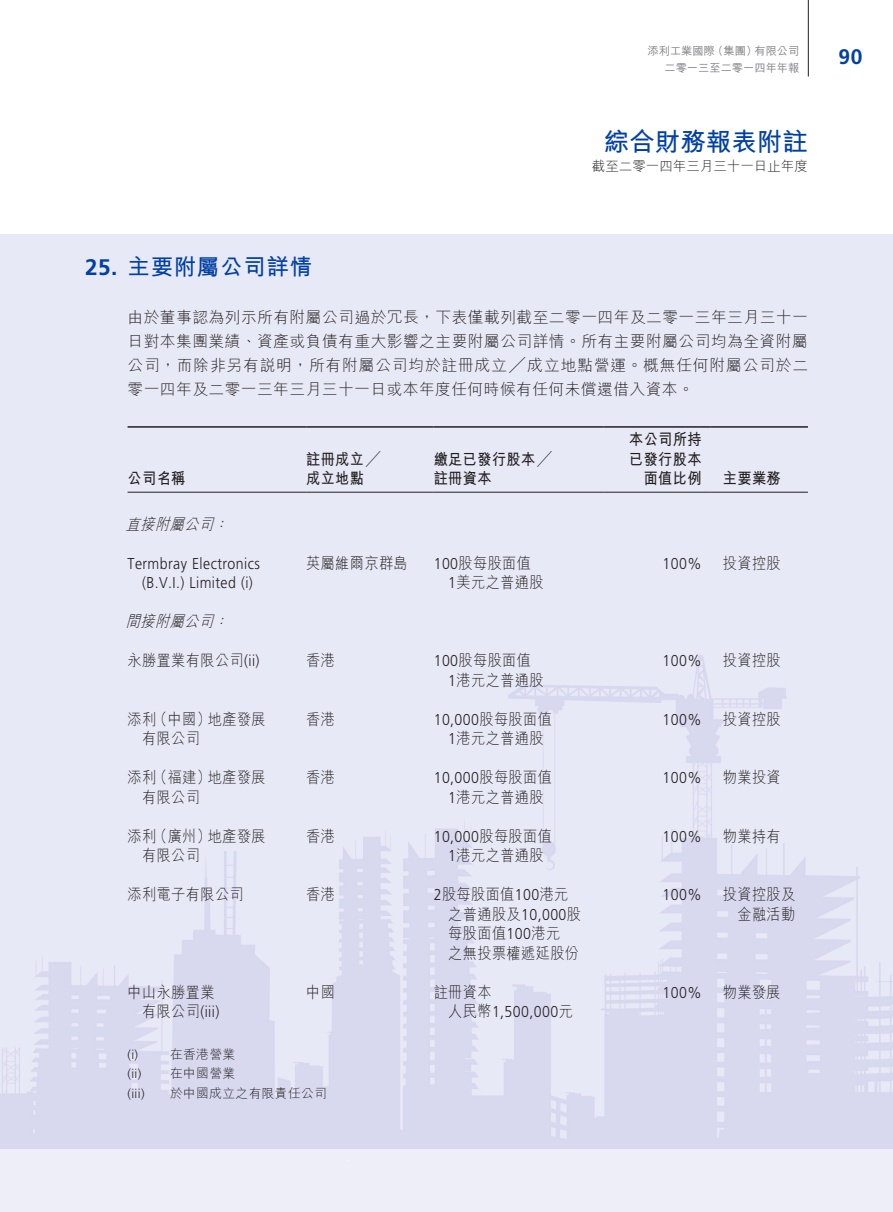
<style>
.page{position:relative;width:893px;height:1212px;background:#fff}
.page>*{position:absolute;margin:0;border:0;box-sizing:border-box;transform-origin:0 0}
.t1{font:700 25.5px "M Hei HK";color:#0040a6}
.t2{font:700 22.5px "M Hei HK";letter-spacing:.03em;color:#0040a6}
.t3{font:700 21px "Frutiger LT Std";color:#0040a6}
.t4{font:300 15.75px/19.5px "M Hei HK";letter-spacing:.03em;color:#231f20;scale:.9 1}
.t5{font:300 15.75px/24px "M Hei HK";letter-spacing:.03em;color:#231f20;text-align:justify}
.t6{font:300 15.75px/19.5px "Frutiger LT Std";letter-spacing:.03em;color:#231f20;text-align:center;scale:.9 1}
.t7{font:700 15.75px/19.5px "M Hei HK";letter-spacing:.03em;color:#231f20;scale:.9 1}
.t8{font:italic 300 15.75px "M Hei HK";color:#231f20;scale:.9 1}
.t9{font:300 13.5px "M Hei HK";color:#231f20}
.t10{font:300 12.75px "M Hei HK";letter-spacing:.03em;color:#231f20}
.t11{font:300 12.75px "Frutiger LT Std";color:#231f20}
.t12{font:500 11.25px/17.2px "M Hei HK";color:#808285}
.s1{font-family:"Frutiger LT Std"}
.s2{font-family:"M Hei HK"}
</style>
<div class="page">
<div style="left:0;top:234px;width:893px;height:914px;background:linear-gradient(to right,#e6e7f5,#e4e5f4)"></div>
<hr style="left:808px;top:0;width:1px;height:77px;background:#231f20">
<hr style="left:128px;top:426px;width:178px;height:2px;background:#231f20">
<hr style="left:306px;top:426px;width:128px;height:2px;background:#231f20">
<hr style="left:434px;top:426px;width:170px;height:2px;background:#231f20">
<hr style="left:604px;top:426px;width:106px;height:2px;background:#231f20">
<hr style="left:710px;top:426px;width:98px;height:2px;background:#231f20">
<hr style="left:128px;top:492px;width:178px;height:1px;background:#231f20">
<hr style="left:306px;top:492px;width:128px;height:1px;background:#231f20">
<hr style="left:434px;top:492px;width:170px;height:1px;background:#231f20">
<hr style="left:604px;top:492px;width:106px;height:1px;background:#231f20">
<hr style="left:710px;top:492px;width:98px;height:1px;background:#231f20">
<p class="t12" style="left:712px;top:41px;width:46px">（集團）</p>
<p class="t12" style="left:754px;top:41px;width:46px">有限公司</p>
<p class="t12" style="left:664px;top:41px;width:136px;text-indent:-17px">添利工業國際<br>二零一三至二零一四年年報</p>
<h3 class="t3" style="left:838px;top:45px;width:25px">90</h3>
<h1 class="t1" style="left:604px;top:123px;width:205px">綜合財務報表附註</h1>
<p class="t9" style="left:592px;top:156px;width:217px">截至二零一四年三月三十一日止年度</p>
<h2 class="t2" style="left:85px;top:251px;width:228px"><span class="s1">25.</span> 主要附屬公司詳情</h2>
<p class="t5" style="left:128px;top:305px;width:682px">由於董事認為列示所有附屬公司過於冗長，下表僅載列截至二零一四年及二零一三年三月三十一日對本集團業績、資產或負債有重大影響之主要附屬公司詳情。所有主要附屬公司均為全資附屬公司，而除非另有說明，所有附屬公司均於註冊成立╱成立地點營運。概無任何附屬公司於二零一四年及二零一三年三月三十一日或本年度任何時候有任何未償還借入資本。</p>
<p class="t7" style="left:629px;top:428px;width:82px">本公司所持已發行股本</p>
<p class="t7" style="left:306px;top:448px;width:84px">註冊成立╱</p>
<p class="t7" style="left:434px;top:448px;width:133px">繳足已發行股本╱</p>
<p class="t7" style="left:128px;top:467px;width:66px">公司名稱</p>
<p class="t7" style="left:306px;top:467px;width:66px">成立地點</p>
<p class="t7" style="left:434px;top:467px;width:66px">註冊資本</p>
<p class="t8" style="left:126px;top:513px;width:104px">直接附屬公司</p>
<p class="t6" style="left:128px;top:554px;width:149px">Termbray Electronics ( ) . I .V.B Limited (i(</p>
<p class="t4" style="left:434px;top:552px;width:110px"><span class="s1">100</span>股每股面值</p>
<p class="t8" style="left:213px;top:513px;width:23px">：</p>
<p class="t4" style="left:306px;top:552px;width:114px">英屬維爾京群島</p>
<p class="t4" style="left:448px;top:572px;width:107px"><span class="s1">1</span>美元之普通股</p>
<p class="t8" style="left:126px;top:610px;width:104px">間接附屬公司</p>
<p class="t8" style="left:213px;top:610px;width:23px">：</p>
<p class="t4" style="left:128px;top:650px;width:148px">永勝置業有限公司 <span class="s1">)i i(</span></p>
<p class="t4" style="left:306px;top:650px;width:33px">香港</p>
<p class="t4" style="left:434px;top:650px;width:110px"><span class="s1">100</span>股每股面值</p>
<p class="t4" style="left:448px;top:669px;width:107px"><span class="s1">1</span>港元之普通股</p>
<p class="t4" style="left:153px;top:708px;width:66px">（中國）</p>
<p class="t4" style="left:208px;top:708px;width:66px">地產發展</p>
<p class="t4" style="left:128px;top:708px;width:33px">添利</p>
<p class="t4" style="left:306px;top:708px;width:33px">香港</p>
<p class="t6" style="left:434px;top:710px;width:133px">10,000<span class="s2">股每股面值</span></p>
<p class="t4" style="left:142px;top:728px;width:66px">有限公司</p>
<p class="t4" style="left:448px;top:728px;width:107px"><span class="s1">1</span>港元之普通股</p>
<p class="t4" style="left:153px;top:767px;width:66px">（福建）</p>
<p class="t4" style="left:208px;top:767px;width:66px">地產發展</p>
<p class="t4" style="left:128px;top:767px;width:33px">添利</p>
<p class="t4" style="left:306px;top:767px;width:33px">香港</p>
<p class="t6" style="left:434px;top:768px;width:133px">10,000<span class="s2">股每股面值</span></p>
<p class="t4" style="left:142px;top:786px;width:66px">有限公司</p>
<p class="t4" style="left:448px;top:786px;width:107px"><span class="s1">1</span>港元之普通股</p>
<p class="t4" style="left:153px;top:825px;width:66px">（廣州）</p>
<p class="t4" style="left:208px;top:825px;width:66px">地產發展</p>
<p class="t4" style="left:142px;top:825px;width:66px;text-indent:-15px">添利<br>有限公司</p>
<p class="t6" style="left:434px;top:827px;width:133px">10,000<span class="s2">股每股面值</span></p>
<p class="t4" style="left:306px;top:825px;width:33px">香港</p>
<p class="t4" style="left:448px;top:845px;width:107px"><span class="s1">1</span>港元之普通股</p>
<p class="t4" style="left:128px;top:884px;width:131px">添利電子有限公司</p>
<p class="t4" style="left:128px;top:981px;width:98px">中山永勝置業</p>
<p class="t6" style="left:142px;top:1002px;width:87px"><span class="s2">有限公司</span>(iii(</p>
<p class="t11" style="left:128px;top:1047px;width:12px">) i(</p>
<p class="t11" style="left:128px;top:1066px;width:15px">i i( )</p>
<p class="t10" style="left:170px;top:1045px;width:67px">在香港營業</p>
<p class="t10" style="left:170px;top:1064px;width:67px">在中國營業</p>
<p class="t4" style="left:306px;top:884px;width:33px">香港</p>
<p class="t4" style="left:306px;top:981px;width:33px">中國</p>
<p class="t11" style="left:128px;top:1086px;width:19px">(iii)</p>
<p class="t10" style="left:170px;top:1084px;width:158px">於中國成立之有限責任公司</p>
<p class="t4" style="left:434px;top:884px;width:151px"><span class="s1">2</span>股每股面值<span class="s1">100</span>港元</p>
<p class="t4" style="left:434px;top:903px;width:165px">　之普通股及<span class="s1">10,000</span>股　每股面值<span class="s1">100</span>港元<br>　之無投票權遞延股份</p>
<p class="t4" style="left:434px;top:981px;width:66px">註冊資本</p>
<p class="t6" style="left:448px;top:1002px;width:140px"><span class="s2">人民幣</span>1,500,000<span class="s2">元</span></p>
<p class="t7" style="left:644px;top:467px;width:66px">面值比例</p>
<p class="t7" style="left:723px;top:467px;width:66px">主要業務</p>
<p class="t6" style="left:663px;top:554px;width:45px">100%</p>
<p class="t4" style="left:723px;top:552px;width:66px">投資控股</p>
<p class="t6" style="left:663px;top:651px;width:45px">100%</p>
<p class="t4" style="left:723px;top:650px;width:66px">投資控股</p>
<p class="t6" style="left:663px;top:710px;width:45px">100%</p>
<p class="t4" style="left:723px;top:708px;width:66px">投資控股</p>
<p class="t6" style="left:663px;top:768px;width:45px">100%</p>
<p class="t4" style="left:723px;top:767px;width:66px">物業投資</p>
<p class="t6" style="left:663px;top:827px;width:45px">100%</p>
<p class="t4" style="left:723px;top:825px;width:66px">物業持有</p>
<p class="t6" style="left:663px;top:885px;width:45px">100%</p>
<p class="t4" style="left:723px;top:884px;width:82px">投資控股及</p>
<p class="t4" style="left:737px;top:903px;width:66px">金融活動</p>
<p class="t6" style="left:663px;top:983px;width:45px">100%</p>
<p class="t4" style="left:723px;top:981px;width:66px">物業發展</p>
</div>
